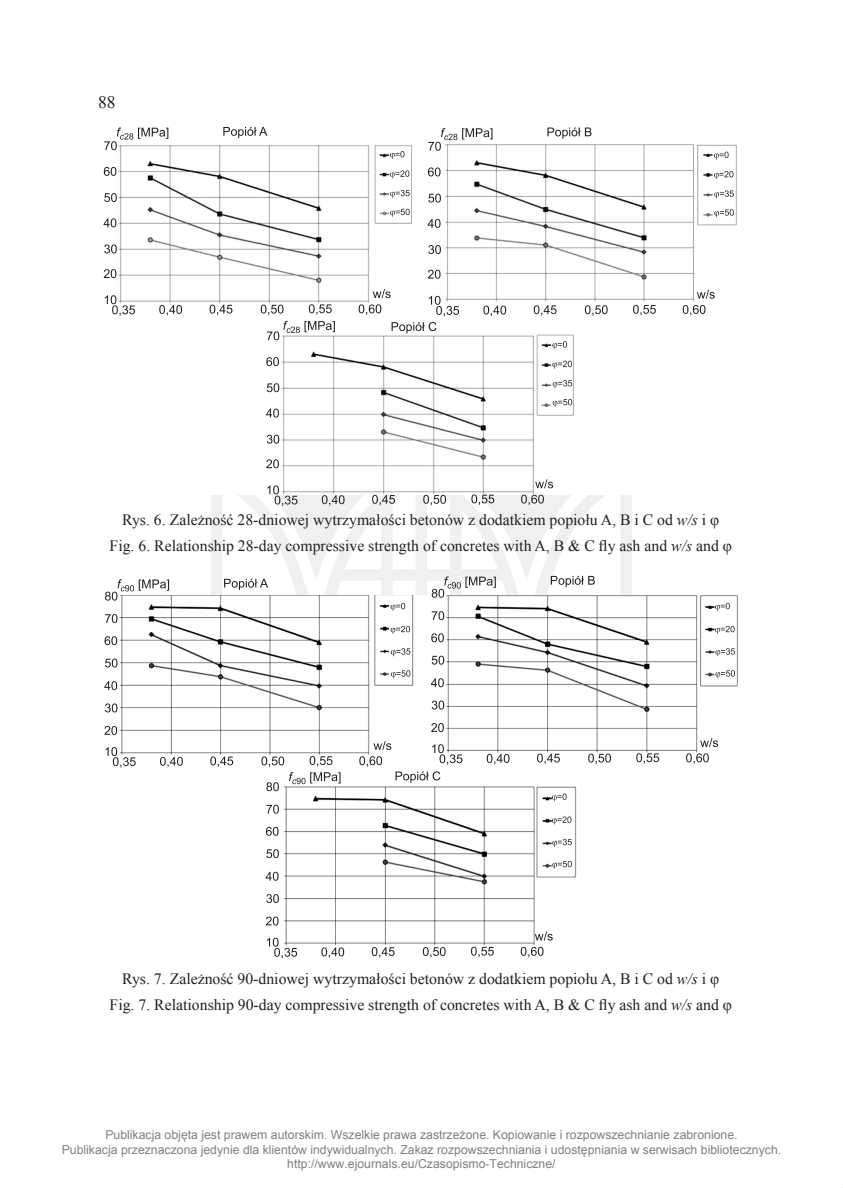
<style>
.page{position:relative;width:843px;height:1188px;background:#fff}
.page>*{position:absolute;margin:0;border:0;box-sizing:border-box;transform-origin:0 0}
.t1{font:17.5px "Times New Roman";color:#231f20}
.t2{font:15.75px "Times New Roman";color:#231f20}
.t3{font:12.25px/14.7px "Arial";color:#808080;text-align:center}
.s1{font-style:italic}
</style>
<div class="page">
<svg style="left:211px;top:494px;width:421px;height:101px"></svg>
<img style="left:118px;top:144px;width:619px;height:350px">
<svg style="left:223px;top:127px;width:44px;height:11px"></svg>
<svg style="left:391px;top:322px;width:45px;height:11px"></svg>
<svg style="left:547px;top:127px;width:44px;height:12px"></svg>
<svg style="left:358px;top:304px;width:23px;height:11px"></svg>
<svg style="left:521px;top:495px;width:23px;height:10px"></svg>
<svg style="left:682px;top:305px;width:23px;height:10px"></svg>
<svg style="left:309px;top:304px;width:23px;height:11px"></svg>
<svg style="left:471px;top:494px;width:23px;height:11px"></svg>
<svg style="left:633px;top:305px;width:22px;height:10px"></svg>
<svg style="left:261px;top:305px;width:22px;height:10px"></svg>
<svg style="left:423px;top:495px;width:23px;height:10px"></svg>
<svg style="left:585px;top:305px;width:22px;height:11px"></svg>
<svg style="left:209px;top:305px;width:23px;height:10px"></svg>
<svg style="left:372px;top:495px;width:23px;height:10px"></svg>
<svg style="left:533px;top:305px;width:23px;height:11px"></svg>
<svg style="left:159px;top:305px;width:23px;height:10px"></svg>
<svg style="left:322px;top:495px;width:22px;height:11px"></svg>
<svg style="left:483px;top:306px;width:23px;height:10px"></svg>
<svg style="left:373px;top:289px;width:17px;height:9px"></svg>
<svg style="left:535px;top:479px;width:18px;height:9px"></svg>
<svg style="left:696px;top:290px;width:18px;height:9px"></svg>
<svg style="left:390px;top:151px;width:14px;height:8px"></svg>
<svg style="left:552px;top:341px;width:15px;height:8px"></svg>
<svg style="left:714px;top:152px;width:14px;height:8px"></svg>
<svg style="left:390px;top:209px;width:19px;height:8px"></svg>
<svg style="left:552px;top:399px;width:20px;height:8px"></svg>
<svg style="left:714px;top:209px;width:19px;height:8px"></svg>
<svg style="left:390px;top:190px;width:19px;height:8px"></svg>
<svg style="left:552px;top:380px;width:20px;height:8px"></svg>
<svg style="left:714px;top:190px;width:19px;height:8px"></svg>
<svg style="left:390px;top:170px;width:19px;height:8px"></svg>
<svg style="left:552px;top:361px;width:19px;height:8px"></svg>
<svg style="left:714px;top:171px;width:19px;height:8px"></svg>
<svg style="left:104px;top:127px;width:64px;height:23px"></svg>
<svg style="left:267px;top:321px;width:68px;height:19px"></svg>
<svg style="left:428px;top:128px;width:64px;height:23px"></svg>
<svg style="left:105px;top:295px;width:30px;height:21px"></svg>
<svg style="left:267px;top:485px;width:30px;height:21px"></svg>
<svg style="left:429px;top:296px;width:30px;height:20px"></svg>
<svg style="left:104px;top:269px;width:12px;height:9px"></svg>
<svg style="left:266px;top:459px;width:13px;height:9px"></svg>
<svg style="left:428px;top:270px;width:12px;height:9px"></svg>
<svg style="left:104px;top:244px;width:13px;height:9px"></svg>
<svg style="left:267px;top:435px;width:12px;height:9px"></svg>
<svg style="left:428px;top:245px;width:13px;height:9px"></svg>
<svg style="left:103px;top:218px;width:13px;height:9px"></svg>
<svg style="left:266px;top:409px;width:13px;height:8px"></svg>
<svg style="left:427px;top:219px;width:13px;height:9px"></svg>
<svg style="left:104px;top:193px;width:13px;height:9px"></svg>
<svg style="left:267px;top:383px;width:12px;height:9px"></svg>
<svg style="left:428px;top:194px;width:13px;height:9px"></svg>
<svg style="left:104px;top:167px;width:12px;height:9px"></svg>
<svg style="left:266px;top:357px;width:13px;height:9px"></svg>
<svg style="left:428px;top:167px;width:12px;height:9px"></svg>
<img style="left:119px;top:595px;width:619px;height:349px">
<svg style="left:105px;top:614px;width:12px;height:9px"></svg>
<svg style="left:266px;top:804px;width:13px;height:9px"></svg>
<svg style="left:432px;top:611px;width:12px;height:9px"></svg>
<svg style="left:224px;top:579px;width:44px;height:11px"></svg>
<svg style="left:395px;top:771px;width:45px;height:12px"></svg>
<svg style="left:550px;top:576px;width:45px;height:11px"></svg>
<svg style="left:359px;top:756px;width:23px;height:11px"></svg>
<svg style="left:520px;top:947px;width:23px;height:10px"></svg>
<svg style="left:686px;top:753px;width:22px;height:11px"></svg>
<svg style="left:471px;top:946px;width:23px;height:11px"></svg>
<svg style="left:636px;top:753px;width:23px;height:11px"></svg>
<svg style="left:423px;top:947px;width:22px;height:10px"></svg>
<svg style="left:588px;top:753px;width:23px;height:11px"></svg>
<svg style="left:210px;top:756px;width:23px;height:11px"></svg>
<svg style="left:372px;top:947px;width:22px;height:10px"></svg>
<svg style="left:537px;top:753px;width:23px;height:11px"></svg>
<svg style="left:160px;top:757px;width:23px;height:10px"></svg>
<svg style="left:321px;top:947px;width:23px;height:11px"></svg>
<svg style="left:486px;top:754px;width:23px;height:10px"></svg>
<svg style="left:373px;top:741px;width:18px;height:9px"></svg>
<svg style="left:535px;top:931px;width:17px;height:9px"></svg>
<svg style="left:700px;top:738px;width:18px;height:9px"></svg>
<svg style="left:390px;top:603px;width:15px;height:8px"></svg>
<svg style="left:552px;top:793px;width:14px;height:8px"></svg>
<svg style="left:715px;top:603px;width:14px;height:8px"></svg>
<svg style="left:391px;top:670px;width:19px;height:8px"></svg>
<svg style="left:552px;top:861px;width:19px;height:8px"></svg>
<svg style="left:715px;top:670px;width:19px;height:8px"></svg>
<svg style="left:391px;top:648px;width:19px;height:8px"></svg>
<svg style="left:552px;top:839px;width:19px;height:8px"></svg>
<svg style="left:715px;top:648px;width:20px;height:8px"></svg>
<svg style="left:390px;top:626px;width:20px;height:8px"></svg>
<svg style="left:552px;top:816px;width:19px;height:8px"></svg>
<svg style="left:715px;top:626px;width:19px;height:8px"></svg>
<svg style="left:105px;top:579px;width:64px;height:21px"></svg>
<svg style="left:261px;top:756px;width:79px;height:35px"></svg>
<svg style="left:431px;top:576px;width:65px;height:22px"></svg>
<svg style="left:105px;top:747px;width:31px;height:21px"></svg>
<svg style="left:267px;top:938px;width:30px;height:20px"></svg>
<svg style="left:432px;top:744px;width:30px;height:21px"></svg>
<svg style="left:104px;top:726px;width:13px;height:9px"></svg>
<svg style="left:266px;top:916px;width:12px;height:9px"></svg>
<svg style="left:431px;top:723px;width:13px;height:9px"></svg>
<svg style="left:105px;top:703px;width:12px;height:9px"></svg>
<svg style="left:266px;top:894px;width:13px;height:9px"></svg>
<svg style="left:431px;top:700px;width:13px;height:9px"></svg>
<svg style="left:104px;top:681px;width:13px;height:9px"></svg>
<svg style="left:265px;top:872px;width:13px;height:9px"></svg>
<svg style="left:431px;top:678px;width:13px;height:9px"></svg>
<svg style="left:105px;top:658px;width:12px;height:9px"></svg>
<svg style="left:266px;top:849px;width:13px;height:9px"></svg>
<svg style="left:431px;top:656px;width:13px;height:8px"></svg>
<svg style="left:104px;top:636px;width:13px;height:9px"></svg>
<svg style="left:266px;top:827px;width:12px;height:9px"></svg>
<svg style="left:431px;top:633px;width:13px;height:9px"></svg>
<p class="t1" style="left:98px;top:90px;width:19px">88</p>
<p class="t2" style="left:122px;top:509px;width:598px">Rys. 6. Zależność 28-dniowej wytrzymałości betonów z dodatkiem popiołu A, B i C od <span class="s1">w/s</span> i φ</p>
<p class="t2" style="left:110px;top:535px;width:623px">Fig. 6. Relationship 28-day compressive strength of concretes with A, B &amp; C fly ash and <span class="s1">w/s</span> and φ</p>
<p class="t2" style="left:122px;top:968px;width:598px">Rys. 7. Zależność 90-dniowej wytrzymałości betonów z dodatkiem popiołu A, B i C od <span class="s1">w/s</span> i φ</p>
<p class="t2" style="left:110px;top:994px;width:623px">Fig. 7. Relationship 90-day compressive strength of concretes with A, B &amp; C fly ash and <span class="s1">w/s</span> and φ</p>
<p class="t3" style="left:62px;top:1127px;width:721px">Publikacja objęta jest prawem autorskim. Wszelkie prawa zastrzeżone. Kopiowanie i rozpowszechnianie zabronione.<br>Publikacja przeznaczona jedynie dla klientów indywidualnych. Zakaz rozpowszechniania i udostępniania w serwisach bibliotecznych. http://www.ejournals.eu/Czasopismo-Techniczne/</p>
</div>
